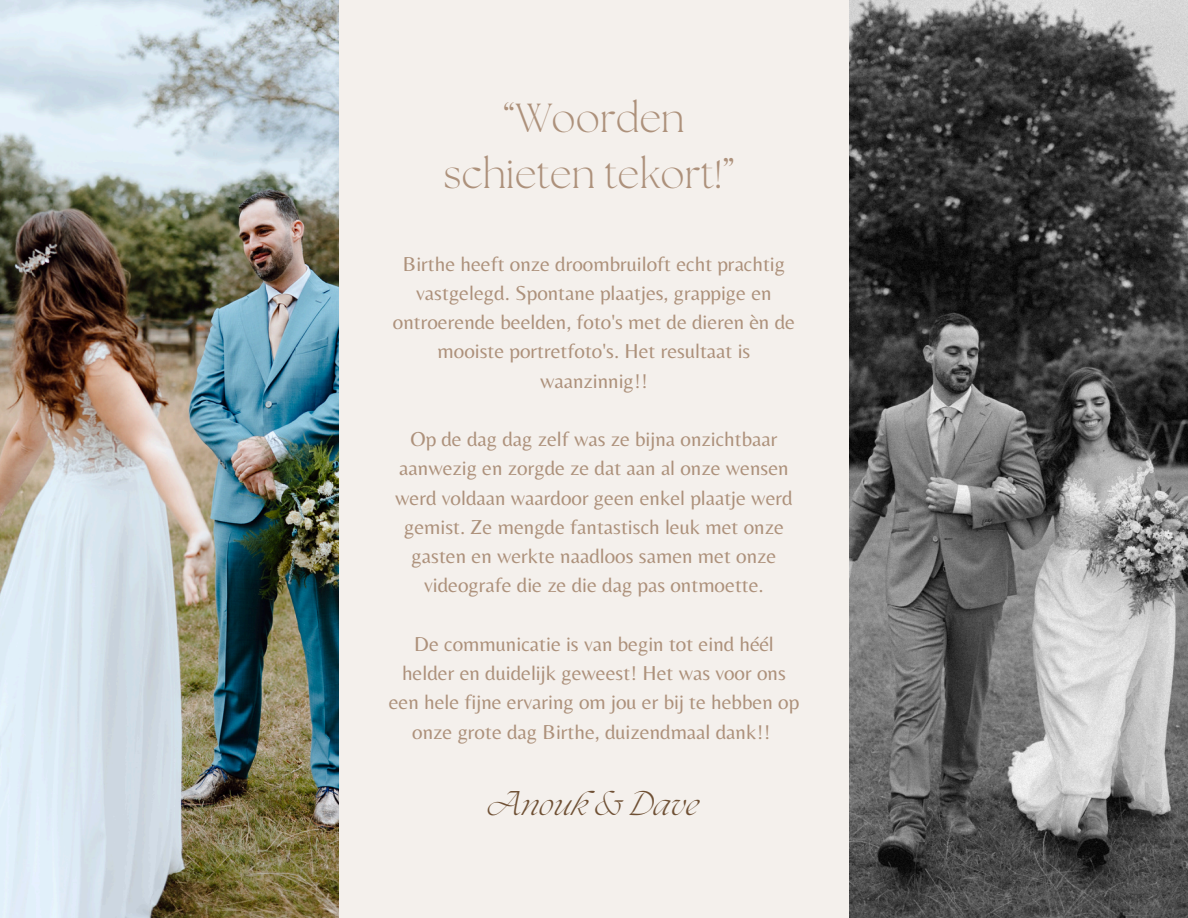
<style>
.page{position:relative;width:1188px;height:918px;background:#f4f0ec}
.page>*{position:absolute;margin:0;border:0;box-sizing:border-box;transform-origin:0 0}
.t1{font:300 40.5px/56.2px "The Seasons";color:#ad917b;text-align:center}
.t2{font:italic 300 30px "The Seasons";color:#6f5034}
.t3{font:21px/29.2px "Belleza";color:#ad917b;text-align:center}
</style>
<div class="page">
<img style="left:0;top:0;width:339px;height:918px">
<img style="left:850px;top:0;width:338px;height:918px">
<p class="t1" style="left:444px;top:93px;width:293px">“Woorden schieten tekort!”</p>
<p class="t3" style="left:393px;top:249px;width:404px">Birthe heeft onze droombruiloft echt prachtig vastgelegd. Spontane plaatjes, grappige en ontroerende beelden, foto's met de dieren èn de mooiste portretfoto's. Het resultaat is waanzinnig!!</p>
<p class="t3" style="left:395px;top:424px;width:399px">Op de dag dag zelf was ze bijna onzichtbaar aanwezig en zorgde ze dat aan al onze wensen werd voldaan waardoor geen enkel plaatje werd gemist. Ze mengde fantastisch leuk met onze gasten en werkte naadloos samen met onze videografe die ze die dag pas ontmoette.</p>
<h2 class="t3" style="left:389px;top:629px;width:412px">De communicatie is van begin tot eind héél helder en duidelijk geweest! Het was voor ons een hele fijne ervaring om jou er bij te hebben op onze grote dag Birthe, duizendmaal dank!!</h2>
<p class="t2" style="left:489px;top:791px;width:211px">Anouk &amp; Dave</p>
</div>
